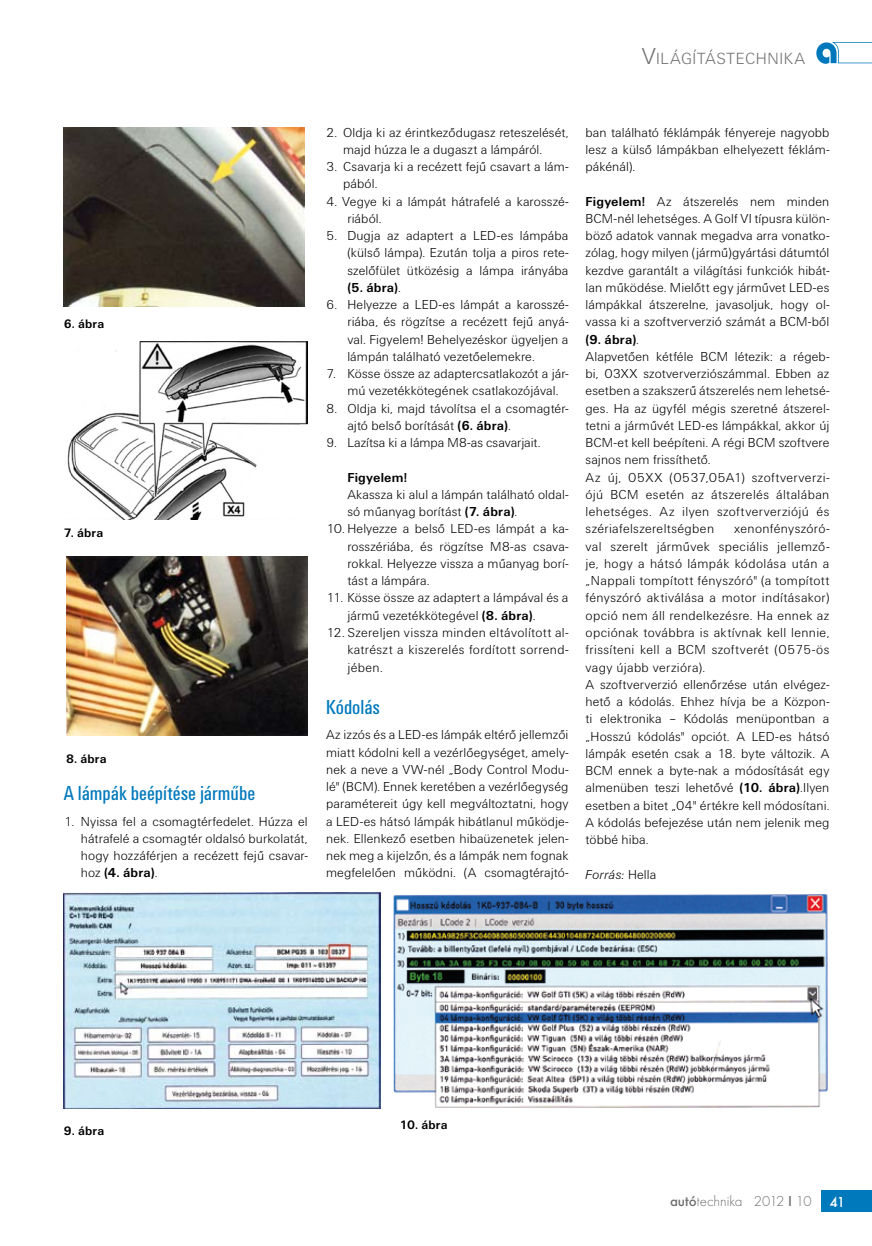
<style>
.page{position:relative;width:872px;height:1246px;background:#fff}
.page>*{position:absolute;margin:0;border:0;box-sizing:border-box;transform-origin:0 0}
.t1{font:21px "U001 Con";color:#0079bc}
.t2{font:16.8px "U001 Lig";letter-spacing:.04em;color:#70706f}
.t3{font:300 15px "Futura TOT";color:#70706f}
.t4{font:13.5px/17.2px "U001 Lig";letter-spacing:.01em;color:#000}
.t5{font:700 13.5px "U001";letter-spacing:.015em;color:#000}
.t6{font:italic 13.5px "U001 Lig";letter-spacing:.005em;color:#000}
.t7{font:700 12.75px "U001";letter-spacing:.015em;color:#000}
.s1{font-size:24px}
.s2{font-family:"U001 Lig";font-weight:400}
.s3{font-family:"U001";font-weight:700}
.s4{font-style:normal}
.s5{font-weight:500}
.s6{font-weight:500;color:#fff}
</style>
<div class="page">
<div style="left:821px;top:1191px;width:51px;height:21px;background:#0079bc"></div>
<svg style="left:816px;top:42px;width:56px;height:22px"></svg>
<img style="left:64px;top:128px;width:241px;height:178px">
<img style="left:67px;top:342px;width:241px;height:178px">
<img style="left:66px;top:556px;width:242px;height:179px">
<img style="left:64px;top:893px;width:317px;height:215px">
<img style="left:393px;top:894px;width:435px;height:214px">
<p class="t2" style="left:642px;top:49px;width:165px"><span class="s1">V</span>ILÁGÍTÁSTECHNIKA</p>
<p class="t7" style="left:64px;top:317px;width:42px">6. ábra</p>
<p class="t7" style="left:64px;top:526px;width:41px">7. ábra</p>
<p class="t7" style="left:66px;top:751px;width:42px">8. ábra</p>
<h1 class="t1" style="left:64px;top:781px;width:193px">A lámpák beépítése járműbe</h1>
<p class="t4" style="left:81px;top:813px;width:228px;text-align:justify;text-indent:-17px">1. Nyissa fel a csomagtérfedelet. Húzza el hátrafelé a csomagtér oldalsó burkolatát, hogy hozzáférjen a recézett fejű csavar-</p>
<p class="t5" style="left:81px;top:865px;width:78px"><span class="s2">hoz</span> (4. ábra)<span class="s2">.</span></p>
<p class="t4" style="left:343px;top:124px;width:227px;text-indent:-17px">2. Oldja ki az érintkeződugasz reteszelését, majd húzza le a dugaszt a lámpáról.</p>
<p class="t4" style="left:343px;top:158px;width:227px;text-indent:-17px">3. Csavarja ki a recézett fejű csavart a lám&shy;pából.</p>
<p class="t4" style="left:347px;top:193px;width:223px;text-indent:-21px">4. Vegye ki a lámpát hátrafelé a karosszé&shy;riából.</p>
<p class="t4" style="left:347px;top:227px;width:223px;text-align:justify;text-indent:-21px">5. Dugja az adaptert a LED-es lámpába (külső lámpa). Ezután tolja a piros rete&shy;szelőfület ütközésig a lámpa irányába</p>
<p class="t5" style="left:347px;top:280px;width:55px">(5. ábra)<span class="s2">.</span></p>
<p class="t4" style="left:347px;top:296px;width:223px;text-align:justify;text-indent:-21px">6. Helyezze a LED-es lámpát a karosszé&shy;riába, és rögzítse a recézett fejű anyá&shy;val. Figyelem! Behelyezéskor ügyeljen a lámpán található vezetőelemekre.</p>
<p class="t4" style="left:347px;top:365px;width:223px;text-indent:-21px">7. Kösse össze az adaptercsatlakozót a jár&shy;mú vezetékkötegének csatlakozójával.</p>
<p class="t4" style="left:347px;top:400px;width:223px;text-indent:-21px">8. Oldja ki, majd távolítsa el a csomagtér&shy;ajtó belső borítását <span class="s3">(6. ábra)</span>.</p>
<p class="t4" style="left:326px;top:434px;width:216px">9. Lazítsa ki a lámpa M8-as csavarjait.</p>
<p class="t5" style="left:347px;top:470px;width:61px">Figyelem!</p>
<p class="t4" style="left:347px;top:486px;width:223px">Akassza ki alul a lámpán található oldal&shy;só műanyag borítást <span class="s3">(7. ábra)</span>.</p>
<p class="t4" style="left:347px;top:520px;width:223px;text-align:justify;text-indent:-21px">10. Helyezze a belső LED-es lámpát a ka&shy;rosszériába, és rögzítse M8-as csava&shy;rokkal. Helyezze vissza a műanyag borí&shy;tást a lámpára.</p>
<p class="t4" style="left:347px;top:589px;width:223px;text-indent:-21px">11. Kösse össze az adaptert a lámpával és a jármű vezetékkötegével <span class="s3">(8. ábra)</span>.</p>
<p class="t4" style="left:347px;top:624px;width:223px;text-align:justify;text-indent:-21px">12. Szereljen vissza minden eltávolított al&shy;katrészt a kiszerelés fordított sorrend&shy;jében.</p>
<h1 class="t1" style="left:326px;top:695px;width:55px">Kódolás</h1>
<p class="t4" style="left:326px;top:726px;width:244px;text-align:justify">Az izzós és a LED-es lámpák eltérő jellemzői miatt kódolni kell a vezérlőegységet, amely&shy;nek a neve a VW-nél „Body Control Modu&shy;lé" (BCM). Ennek keretében a vezérlőegység paramétereit úgy kell megváltoztatni, hogy a LED-es hátsó lámpák hibátlanul működje&shy;nek. Ellenkező esetben hibaüzenetek jelen&shy;nek meg a kijelzőn, és a lámpák nem fognak megfelelően működni. (A csomagtérajtó-</p>
<p class="t4" style="left:585px;top:124px;width:245px;text-align:justify">ban található féklámpák fényereje nagyobb lesz a külső lámpákban elhelyezett féklám&shy;pákénál).</p>
<p class="t4" style="left:585px;top:193px;width:245px;text-align:justify"><span class="s3">Figyelem!</span> Az átszerelés nem minden BCM-nél lehetséges. A Golf VI típusra külön&shy;böző adatok vannak megadva arra vonatko&shy;zólag, hogy milyen (jármű)gyártási dátumtól kezdve garantált a világítási funkciók hibát&shy;lan működése. Mielőtt egy járművet LED-es lámpákkal átszerelne, javasoljuk, hogy ol&shy;vassa ki a szoftververzió számát a BCM-ből</p>
<p class="t5" style="left:585px;top:332px;width:55px">(9. ábra)<span class="s2">.</span></p>
<p class="t4" style="left:585px;top:348px;width:245px">Alapvetően kétféle BCM létezik: a régeb&shy;bi, 03XX szotververziószámmal. Ebben az esetben a szakszerű átszerelés nem lehetsé&shy;ges. Ha az ügyfél mégis szeretné átszerel&shy;tetni a járművét LED-es lámpákkal, akkor új BCM-et kell beépíteni. A régi BCM szoftvere sajnos nem frissíthető.<br>Az új, 05XX (0537,05A1) szoftververzi&shy;ójú BCM esetén az átszerelés általában lehetséges. Az ilyen szoftververziójú és szériafelszereltségben</p>
<p class="t4" style="left:585px;top:520px;width:245px;text-indent:149px">xenonfényszóró&shy;val szerelt járművek speciális jellemző&shy;je, hogy a hátsó lámpák kódolása után a „Nappali tompított fényszóró" (a tompított fényszóró aktiválása a motor indításakor) opció nem áll rendelkezésre. Ha ennek az opciónak továbbra is aktívnak kell lennie, frissíteni kell a BCM szoftverét (0575-ös vagy újabb verzióra).<br>A szoftververzió ellenőrzése után elvégez&shy;hető a kódolás. Ehhez hívja be a Közpon&shy;ti elektronika – Kódolás menüpontban a „Hosszú kódolás" opciót. A LED-es hátsó lámpák esetén csak a 18. byte változik. A BCM ennek a byte-nak a módosítását egy almenüben teszi lehetővé <span class="s3">(10. ábra)</span>.Ilyen esetben a bitet „04" értékre kell módosítani.<br>A kódolás befejezése után nem jelenik meg többé hiba.</p>
<p class="t6" style="left:585px;top:867px;width:72px">Forrás: <span class="s4">Hella</span></p>
<p class="t7" style="left:64px;top:1124px;width:42px">9. ábra</p>
<p class="t7" style="left:400px;top:1118px;width:49px">10. ábra</p>
<p class="t3" style="left:670px;top:1193px;width:177px"><span class="s5">autó</span>technika 2012 <span class="s5">I</span> 10 <span class="s6">41</span></p>
</div>
